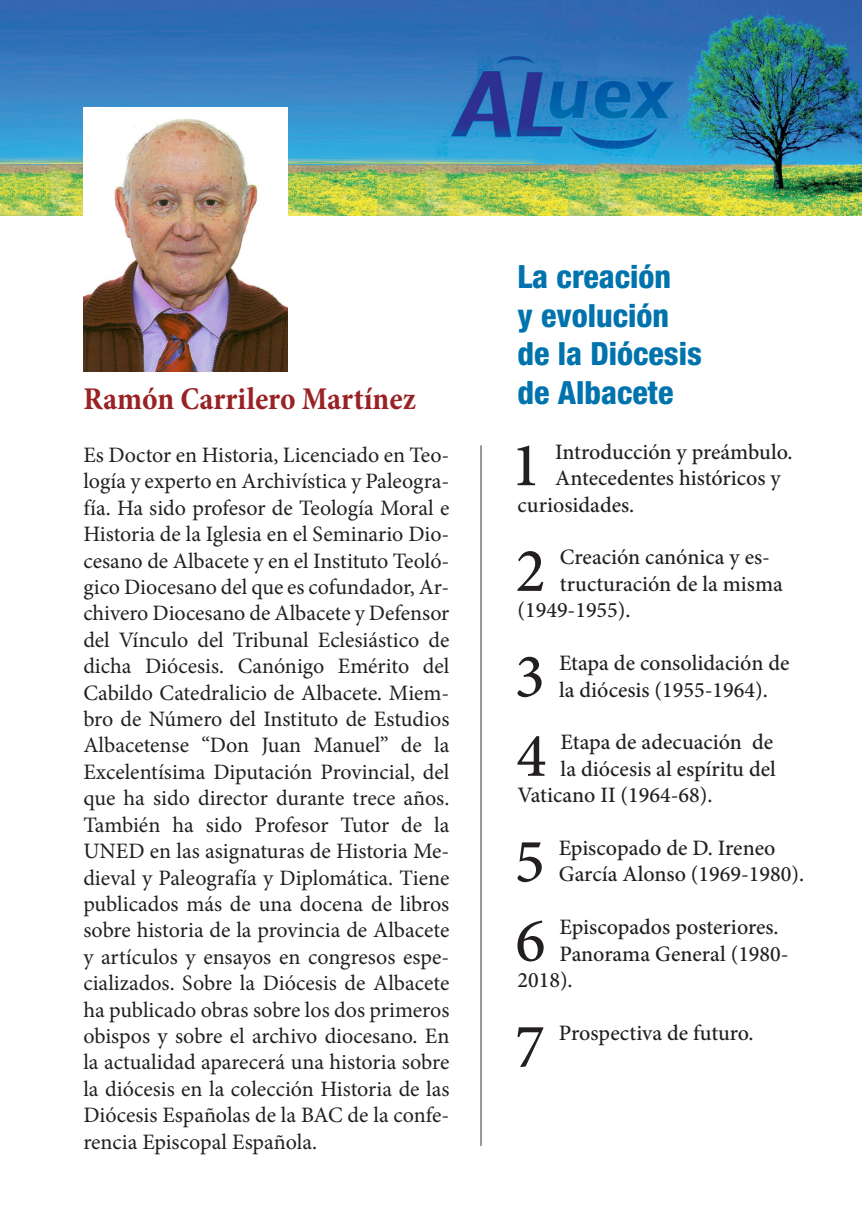
<style>
.page{position:relative;width:862px;height:1214px;background:#fff}
.page>*{position:absolute;margin:0;border:0;box-sizing:border-box;transform-origin:0 0}
.t1{font:500 62.6px "Minion Pro";color:#231f20}
.t2{font:800 condensed 32px "Helvetica Neue";color:#0073ad}
.t3{font:700 condensed 32px "Minion Pro";color:#992225}
.t4{font:22px/26.4px "Minion Pro";color:#231f20;text-align:justify}
.t5{font:500 22px/26.4px "Minion Pro";color:#231f20}
</style>
<div class="page">
<img style="left:0;top:0;width:862px;height:216px">
<img style="left:83px;top:108px;width:205px;height:263px">
<hr style="left:480px;top:445px;width:2px;height:700px;background:#95979a">
<p class="t3" style="left:83px;top:377px;width:334px">Ramón Carrilero Martínez</p>
<p class="t4" style="left:83px;top:441px;width:368px">Es Doctor en Historia, Licenciado en Teo&shy;logía y experto en Archivística y Paleogra&shy;fía. Ha sido profesor de Teología Moral e Historia de la Iglesia en el Seminario Dio&shy;cesano de Albacete y en el Instituto Teoló&shy;gico Diocesano del que es cofundador, Ar&shy;chivero Diocesano de Albacete y Defensor del Vínculo del Tribunal Eclesiástico de dicha Diócesis. Canónigo Emérito del Cabildo Catedralicio de Albacete. Miem&shy;bro de Número del Instituto de Estudios Albacetense “Don Juan Manuel” de la Excelentísima Diputación Provincial, del que ha sido director durante trece años.<br>También ha sido Profesor Tutor de la UNED en las asignaturas de Historia Me&shy;dieval y Paleografía y Diplomática. Tiene publicados más de una docena de libros sobre historia de la provincia de Albacete y artículos y ensayos en congresos espe&shy;cializados. Sobre la Diócesis de Albacete ha publicado obras sobre los dos primeros obispos y sobre el archivo diocesano. En la actualidad aparecerá una historia sobre la diócesis en la colección Historia de las Diócesis Españolas de la BAC de la confe&shy;rencia Episcopal Española.</p>
<p class="t2" style="left:517px;top:257px;width:155px">La creación</p>
<p class="t2" style="left:517px;top:295px;width:153px">y evolución</p>
<p class="t2" style="left:517px;top:334px;width:186px">de la Diócesis</p>
<p class="t2" style="left:517px;top:372px;width:157px">de Albacete</p>
<p class="t1" style="left:511px;top:423px;width:32px">1</p>
<p class="t5" style="left:555px;top:438px;width:239px">Introducción y preámbulo.</p>
<p class="t5" style="left:555px;top:465px;width:227px">Antecedentes históricos y</p>
<p class="t5" style="left:517px;top:491px;width:118px">curiosidades.</p>
<p class="t1" style="left:515px;top:528px;width:32px">2</p>
<p class="t5" style="left:560px;top:544px;width:212px">Creación canónica y es-</p>
<p class="t5" style="left:560px;top:570px;width:225px">tructuración de la misma</p>
<p class="t5" style="left:517px;top:597px;width:115px">(1949-1955).</p>
<p class="t1" style="left:515px;top:634px;width:32px">3</p>
<p class="t5" style="left:559px;top:650px;width:232px">Etapa de consolidación de la diócesis (1955-1964).</p>
<p class="t1" style="left:516px;top:713px;width:32px">4</p>
<p class="t5" style="left:560px;top:729px;width:214px">Etapa de adecuación de</p>
<p class="t5" style="left:560px;top:755px;width:216px">la diócesis al espíritu del</p>
<p class="t5" style="left:517px;top:782px;width:197px">Vaticano II (1964-68).</p>
<p class="t1" style="left:514px;top:819px;width:32px">5</p>
<p class="t5" style="left:559px;top:834px;width:247px">Episcopado de D. Ireneo<br>García Alonso (1969-1980).</p>
<p class="t1" style="left:515px;top:898px;width:32px">6</p>
<p class="t5" style="left:559px;top:914px;width:221px">Episcopados posteriores.</p>
<p class="t5" style="left:559px;top:940px;width:230px">Panorama General (1980-</p>
<p class="t5" style="left:517px;top:966px;width:57px">2018).</p>
<p class="t1" style="left:514px;top:1003px;width:32px">7</p>
<p class="t5" style="left:559px;top:1019px;width:196px">Prospectiva de futuro.</p>
</div>
